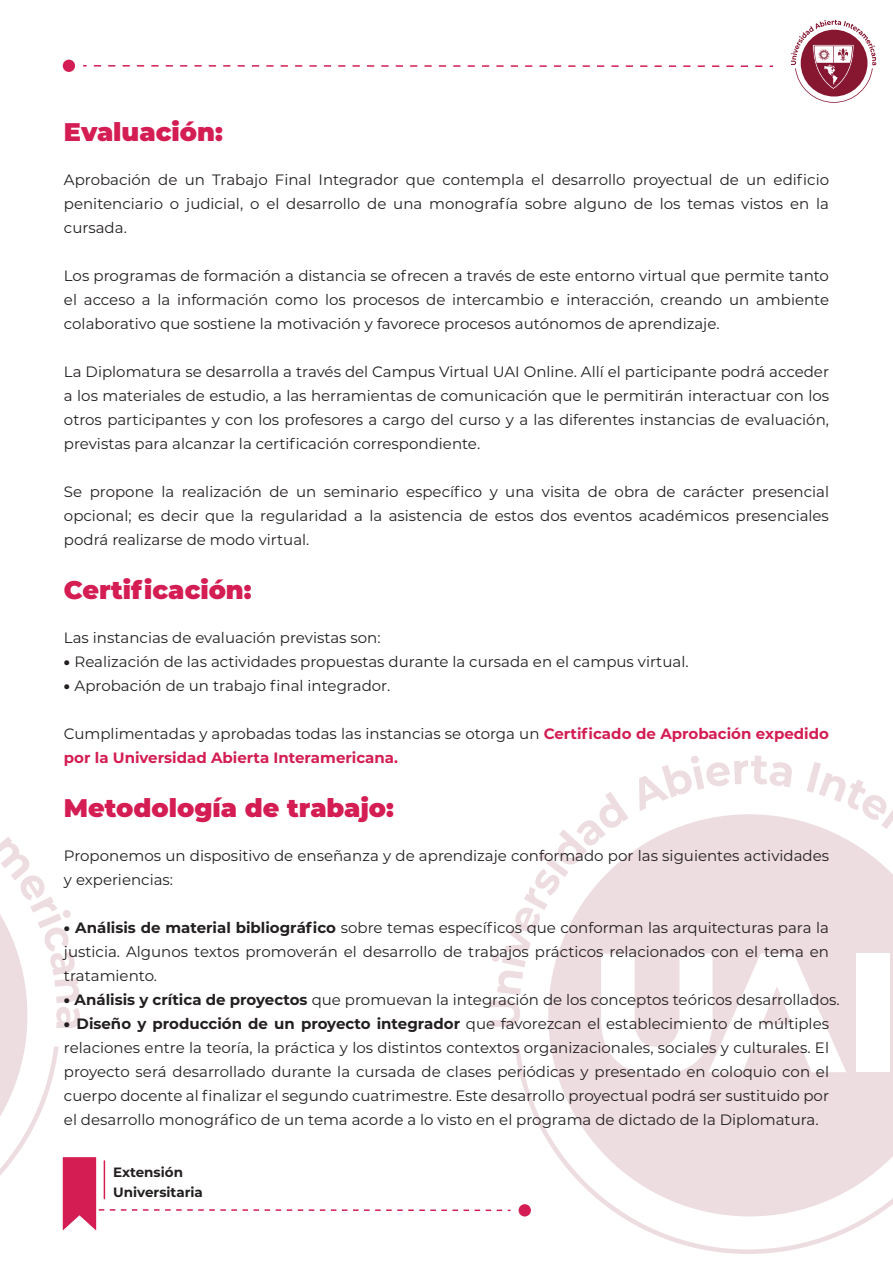
<style>
.page{position:relative;width:893px;height:1263px;background:#fff}
.page>*{position:absolute;margin:0;border:0;box-sizing:border-box;transform-origin:0 0}
.t1{font:900 25.5px "Montserrat";color:#d31d53}
.t2{font:15px/24px "Montserrat";color:#231f20;text-align:justify}
.t3{font:700 15px/24px "Montserrat";color:#d31d53}
.t4{font:700 13.5px/20.9px "Montserrat";color:#231f20}
.s1{font-weight:900}
.s2{font-weight:400;color:#231f20}
.s3{font-weight:700}
</style>
<div class="page">
<svg style="left:791px;top:20px;width:85px;height:83px"></svg>
<svg style="left:94px;top:65px;width:679px;height:2px"></svg>
<div style="left:63px;top:60px;width:12px;height:12px;background:#d31d53;border-radius:50%"></div>
<svg style="left:0;top:755px;width:893px;height:499px"></svg>
<div style="left:519px;top:1204px;width:12px;height:12px;background:#d31d53;border-radius:50%"></div>
<h1 class="t1" style="left:64px;top:113px;width:160px">Evaluación:</h1>
<p class="t2" style="left:64px;top:167px;width:767px">Aprobación de un Trabajo Final Integrador que contempla el desarrollo proyectual de un edificio penitenciario o judicial, o el desarrollo de una monografía sobre alguno de los temas vistos en la cursada.</p>
<p class="t2" style="left:64px;top:263px;width:767px">Los programas de formación a distancia se ofrecen a través de este entorno virtual que permite tanto el acceso a la información como los procesos de intercambio e interacción, creando un ambiente colaborativo que sostiene la motivación y favorece procesos autónomos de aprendizaje.</p>
<p class="t2" style="left:64px;top:359px;width:767px">La Diplomatura se desarrolla a través del Campus Virtual UAI Online. Allí el participante podrá acceder a los materiales de estudio, a las herramientas de comunicación que le permitirán interactuar con los otros participantes y con los profesores a cargo del curso y a las diferentes instancias de evaluación, previstas para alcanzar la certificación correspondiente.</p>
<p class="t2" style="left:64px;top:479px;width:767px">Se propone la realización de un seminario específico y una visita de obra de carácter presencial opcional; es decir que la regularidad a la asistencia de estos dos eventos académicos presenciales podrá realizarse de modo virtual.</p>
<h1 class="t1" style="left:64px;top:571px;width:189px">Certificación:</h1>
<p class="t2" style="left:64px;top:625px;width:318px">Las instancias de evaluación previstas son:</p>
<p class="t2" style="left:64px;top:649px;width:626px"><span class="s1">•</span> Realización de las actividades propuestas durante la cursada en el campus virtual.</p>
<p class="t2" style="left:64px;top:673px;width:328px"><span class="s1">•</span> Aprobación de un trabajo final integrador.</p>
<p class="t3" style="left:64px;top:721px;width:767px"><span class="s2">Cumplimentadas y aprobadas todas las instancias se otorga un</span> Certificado de Aprobación expedido por la Universidad Abierta Interamericana.</p>
<h1 class="t1" style="left:64px;top:789px;width:332px">Metodología de trabajo:</h1>
<p class="t2" style="left:64px;top:843px;width:767px">Proponemos un dispositivo de enseñanza y de aprendizaje conformado por las siguientes actividades y experiencias:</p>
<p class="t2" style="left:64px;top:915px;width:767px"><span class="s1">•</span> <span class="s3">Análisis de material bibliográfico</span> sobre temas específicos que conforman las arquitecturas para la justicia. Algunos textos promoverán el desarrollo de trabajos prácticos relacionados con el tema en tratamiento.</p>
<p class="t2" style="left:64px;top:987px;width:777px"><span class="s1">•</span> <span class="s3">Análisis y crítica de proyectos</span> que promuevan la integración de los conceptos teóricos desarrollados.</p>
<p class="t2" style="left:64px;top:1011px;width:767px"><span class="s1">•</span> <span class="s3">Diseño y producción de un proyecto integrador</span> que favorezcan el establecimiento de múltiples relaciones entre la teoría, la práctica y los distintos contextos organizacionales, sociales y culturales. El proyecto será desarrollado durante la cursada de clases periódicas y presentado en coloquio con el cuerpo docente al finalizar el segundo cuatrimestre. Este desarrollo proyectual podrá ser sustituido por el desarrollo monográfico de un tema acorde a lo visto en el programa de dictado de la Diplomatura.</p>
<p class="t4" style="left:113px;top:1160px;width:91px">Extensión<br>Universitaria</p>
</div>
